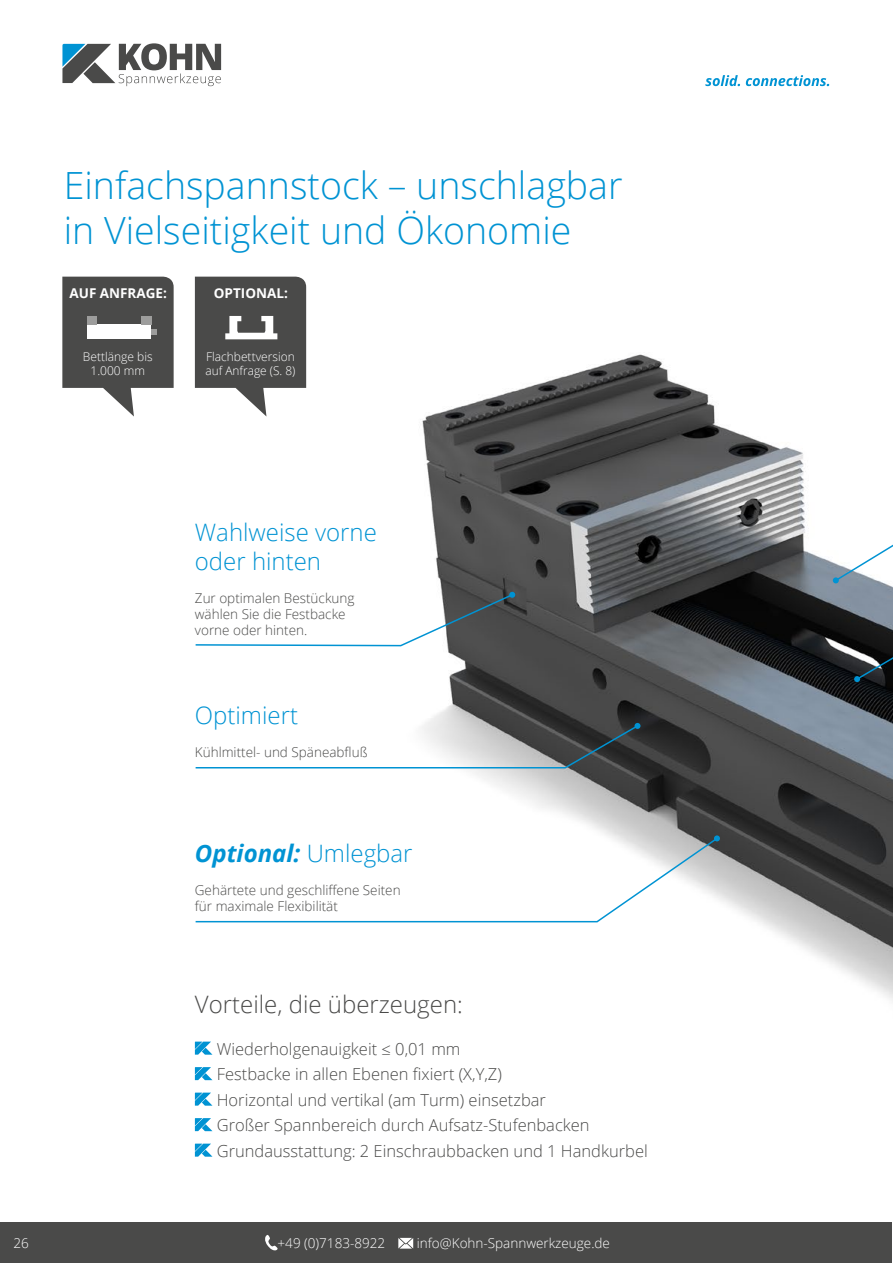
<style>
.page{position:relative;width:893px;height:1263px;background:#fff}
.page>*{position:absolute;margin:0;border:0;box-sizing:border-box;transform-origin:0 0}
.t1{font:300 37.5px/45px "Open Sans";color:#0093d3}
.t2{font:300 24px/28.8px "Open Sans";color:#0093d3}
.t3{font:300 24px "Open Sans";color:#4a4a49}
.t4{font:italic 700 24px "Open Sans";color:#0093d3}
.t5{font:300 16.5px/25.5px "Open Sans";color:#4a4a49}
.t6{font:300 13.5px/16.2px "Open Sans";color:#4a4a49}
.t7{font:300 13.5px "Open Sans";color:#fff}
.t8{font:700 13.5px "Open Sans";color:#fff}
.t9{font:300 12px/14.4px "Open Sans";color:#fff;text-align:center}
.s1{font-weight:300;font-style:normal}
</style>
<div class="page">
<img style="left:62px;top:44px;width:831px;height:1113px">
<svg style="left:194px;top:836px;width:525px;height:87px"></svg>
<svg style="left:714px;top:835px;width:6px;height:6px"></svg>
<svg style="left:194px;top:723px;width:446px;height:46px"></svg>
<svg style="left:194px;top:592px;width:321px;height:55px"></svg>
<svg style="left:833px;top:341px;width:60px;height:341px"></svg>
<svg style="left:62px;top:277px;width:112px;height:139px"></svg>
<svg style="left:195px;top:277px;width:111px;height:139px"></svg>
<svg style="left:195px;top:1041px;width:17px;height:14px"></svg>
<svg style="left:195px;top:1067px;width:17px;height:13px"></svg>
<svg style="left:195px;top:1092px;width:17px;height:14px"></svg>
<svg style="left:195px;top:1118px;width:17px;height:13px"></svg>
<svg style="left:195px;top:1143px;width:17px;height:14px"></svg>
<div style="left:0;top:1222px;width:892px;height:41px;background:#4a4a49"></div>
<svg style="left:705px;top:75px;width:124px;height:11px"></svg>
<svg style="left:62px;top:43px;width:159px;height:43px"></svg>
<svg style="left:265px;top:1235px;width:13px;height:16px"></svg>
<svg style="left:398px;top:1238px;width:15px;height:10px"></svg>
<h1 class="t1" style="left:64px;top:162px;width:560px">Einfachspannstock – unschlagbar in Vielseitigkeit und Ökonomie</h1>
<p class="t8" style="left:70px;top:283px;width:99px">AUF ANFRAGE:</p>
<p class="t8" style="left:214px;top:283px;width:76px">OPTIONAL:</p>
<p class="t9" style="left:83px;top:349px;width:71px">Bettlänge bis<br>1.000 mm</p>
<p class="t9" style="left:205px;top:349px;width:92px;text-align:left">Flachbettversion auf Anfrage (S. 8)</p>
<h2 class="t2" style="left:195px;top:518px;width:184px">Wahlweise vorne oder hinten</h2>
<p class="t6" style="left:195px;top:589px;width:161px">Zur optimalen Bestückung wählen Sie die Festbacke vorne oder hinten.</p>
<h2 class="t2" style="left:195px;top:700px;width:105px">Optimiert</h2>
<p class="t6" style="left:195px;top:743px;width:174px">Kühlmittel- und Späneabfluß</p>
<h2 class="t4" style="left:195px;top:837px;width:219px">Optional: <span class="s1">Umlegbar</span></h2>
<p class="t6" style="left:195px;top:881px;width:207px">Gehärtete und geschliffene Seiten für maximale Flexibilität</p>
<h2 class="t3" style="left:195px;top:988px;width:269px">Vorteile, die überzeugen:</h2>
<p class="t5" style="left:217px;top:1035px;width:432px">Wiederholgenauigkeit ≤ 0,01 mm<br>Festbacke in allen Ebenen fixiert (X,Y,Z)<br>Horizontal und vertikal (am Turm) einsetzbar<br>Großer Spannbereich durch Aufsatz-Stufenbacken Grundausstattung: 2 Einschraubbacken und 1 Handkurbel</p>
<p class="t7" style="left:14px;top:1234px;width:17px">26</p>
<p class="t7" style="left:278px;top:1234px;width:109px">+49 (0)7183-8922</p>
<p class="t7" style="left:417px;top:1234px;width:195px">info@Kohn-Spannwerkzeuge.de</p>
</div>
